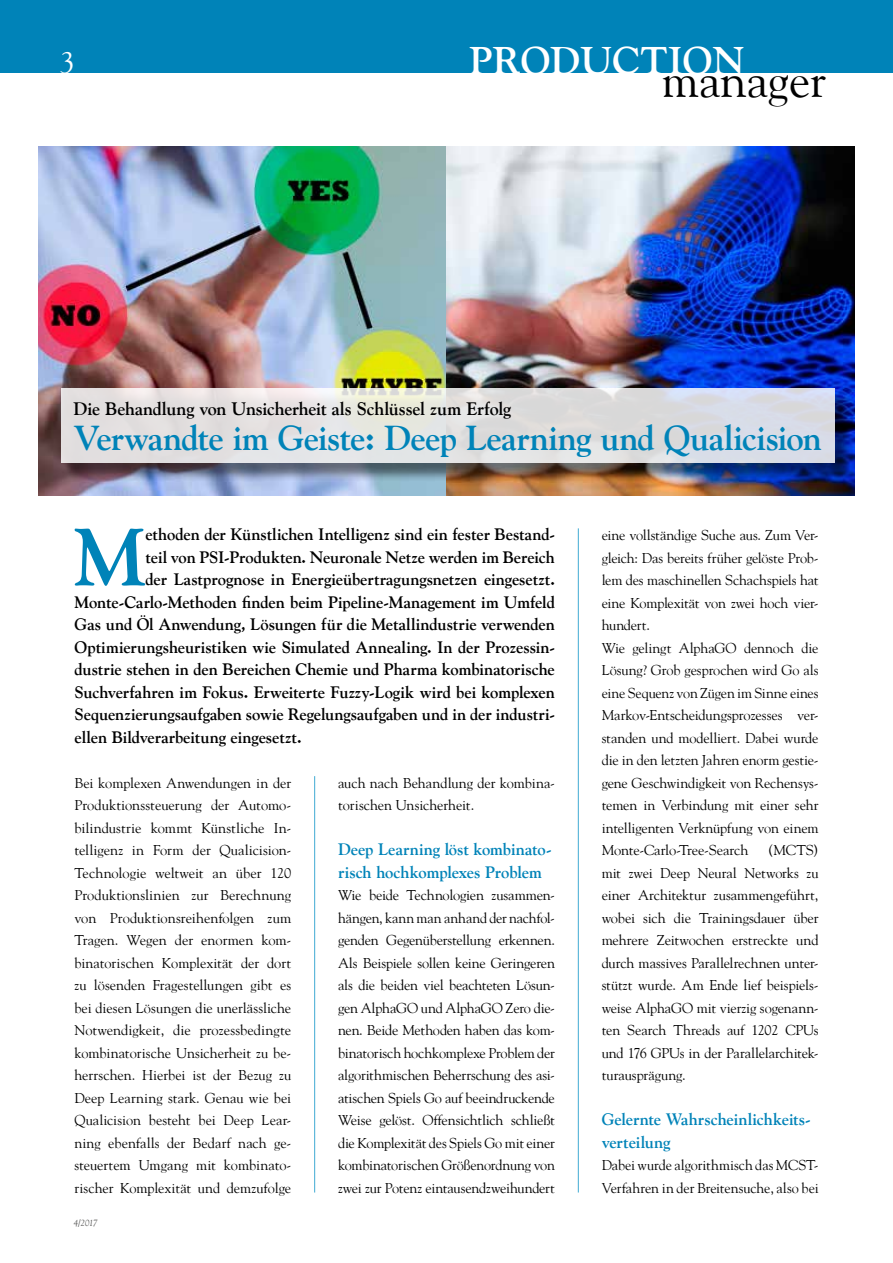
<style>
.page{position:relative;width:893px;height:1263px;background:#fff}
.page>*{position:absolute;margin:0;border:0;box-sizing:border-box;transform-origin:0 0}
.t1{font:700 80.1px "Goudy";color:#0083b8}
.t2{font:47.7px "Goudy";color:#000}
.t3{font:700 38.4px "Goudy";color:#fff}
.t4{font:700 34.5px "Goudy";letter-spacing:-.015em;color:#0083b8}
.t5{font:30px "Goudy";color:#fff}
.t6{font:700 18px "Goudy";letter-spacing:-.01em;color:#000}
.t7{font:700 16.5px "Goudy";letter-spacing:-.005em;color:#000}
.t8{font:700 16.5px/22.5px "Goudy";letter-spacing:-.01em;color:#0083b8}
.t9{font:14.25px/22.5px "Goudy";letter-spacing:-.01em;color:#000;text-align:justify}
.t10{font:italic 9px "Goudy";color:#565655}
</style>
<div class="page">
<div style="left:0;top:0;width:893px;height:72px;background:#0083b8"></div>
<hr style="left:314px;top:776px;width:1px;height:416px;background:#40aad3">
<hr style="left:578px;top:528px;width:1px;height:664px;background:#40aad3">
<img style="left:38px;top:146px;width:817px;height:349px">
<div style="left:63px;top:390px;width:790px;height:91px;background:#000;opacity:.6"></div>
<svg style="left:61px;top:388px;width:774px;height:75px;background:#e0dfe1"></svg>
<h3 class="t5" style="left:60px;top:44px;width:16px">3</h3>
<h3 class="t3" style="left:469px;top:37px;width:277px">production</h3>
<h2 class="t2" style="left:662px;top:51px;width:166px">manager</h2>
<p class="t6" style="left:74px;top:398px;width:439px">Die Behandlung von Unsicherheit als Schlüssel zum Erfolg</p>
<h3 class="t4" style="left:74px;top:417px;width:750px">Verwandte im Geiste: Deep Learning und Qualicision</h3>
<h1 class="t1" style="left:74px;top:508px;width:73px">M</h1>
<p class="t7" style="left:145px;top:524px;width:411px">ethoden der Künstlichen Intelligenz sind ein fester Bestand-</p>
<p class="t7" style="left:145px;top:547px;width:411px">teil von PSI-Produkten. Neuronale Netze werden im Bereich</p>
<p class="t7" style="left:145px;top:569px;width:411px">der Lastprognose in Energieübertragungsnetzen eingesetzt.</p>
<p class="t7" style="left:75px;top:592px;width:482px">Monte-Carlo-Methoden finden beim Pipeline-Management im Umfeld</p>
<p class="t7" style="left:75px;top:614px;width:482px">Gas und Öl Anwendung, Lösungen für die Metallindustrie verwenden</p>
<p class="t7" style="left:75px;top:637px;width:482px">Optimierungsheuristiken wie Simulated Annealing. In der Prozessin-</p>
<p class="t7" style="left:75px;top:659px;width:482px">dustrie stehen in den Bereichen Chemie und Pharma kombinatorische</p>
<p class="t7" style="left:75px;top:682px;width:482px">Suchverfahren im Fokus. Erweiterte Fuzzy-Logik wird bei komplexen</p>
<p class="t7" style="left:75px;top:704px;width:482px">Sequenzierungsaufgaben sowie Regelungsaufgaben und in der industri-</p>
<p class="t7" style="left:75px;top:727px;width:228px">ellen Bildverarbeitung eingesetzt.</p>
<p class="t9" style="left:74px;top:771px;width:218px">Bei komplexen Anwendungen in der Produktionssteuerung der Automo&shy;bilindustrie kommt Künstliche In&shy;telligenz in Form der Qualicision-Technologie weltweit an über 120<br>Produktionslinien zur Berechnung von Produktionsreihenfolgen zum Tragen. Wegen der enormen kom&shy;binatorischen Komplexität der dort zu lösenden Fragestellungen gibt es bei diesen Lösungen die unerlässliche Notwendigkeit, die prozessbedingte kombinatorische Unsicherheit zu be&shy;herrschen. Hierbei ist der Bezug zu Deep Learning stark. Genau wie bei Qualicision besteht bei Deep Lear&shy;ning ebenfalls der Bedarf nach ge&shy;steuertem Umgang mit kombinato&shy;rischer Komplexität und demzufolge</p>
<p class="t9" style="left:338px;top:771px;width:218px">auch nach Behandlung der kombina&shy;torischen Unsicherheit.</p>
<p class="t8" style="left:338px;top:838px;width:215px">Deep Learning löst kombinato&shy;risch hochkomplexes Problem</p>
<p class="t9" style="left:338px;top:884px;width:218px">Wie beide Technologien zusammen&shy;hängen, kann man anhand der nachfol&shy;genden Gegenüberstellung erkennen.<br>Als Beispiele sollen keine Geringeren als die beiden viel beachteten Lösun&shy;gen AlphaGO und AlphaGO Zero die&shy;nen. Beide Methoden haben das kom&shy;binatorisch hochkomplexe Problem der algorithmischen Beherrschung des asi&shy;atischen Spiels Go auf beeindruckende Weise gelöst. Offensichtlich schließt die Komplexität des Spiels Go mit einer kombinatorischen Größenordnung von zwei zur Potenz eintausendzweihundert</p>
<p class="t10" style="left:74px;top:1218px;width:25px">4/2017</p>
<p class="t9" style="left:602px;top:524px;width:218px;text-align:left">eine vollständige Suche aus. Zum Ver&shy;gleich: Das bereits früher gelöste Prob&shy;lem des maschinellen Schachspiels hat eine Komplexität von zwei hoch vier&shy;hundert.<br>Wie gelingt AlphaGO dennoch die Lösung? Grob gesprochen wird Go als eine Sequenz von Zügen im Sinne eines Markov-Entscheidungsprozesses ver&shy;standen und modelliert. Dabei wurde die in den letzten Jahren enorm gestie&shy;gene Geschwindigkeit von Rechensys&shy;temen in Verbindung mit einer sehr intelligenten Verknüpfung von einem Monte-Carlo-Tree-Search</p>
<p class="t9" style="left:602px;top:839px;width:218px;text-indent:167px">(MCTS) mit zwei Deep Neural Networks zu einer Architektur zusammengeführt, wobei sich die Trainingsdauer über mehrere Zeitwochen erstreckte und durch massives Parallelrechnen unter&shy;stützt wurde. Am Ende lief beispiels&shy;weise AlphaGO mit vierzig sogenann&shy;ten Search Threads auf 1202 CPUs und 176 GPUs in der Parallelarchitek&shy;turausprägung.</p>
<p class="t8" style="left:602px;top:1108px;width:211px">Gelernte Wahrscheinlichkeits&shy;verteilung</p>
<p class="t9" style="left:602px;top:1154px;width:218px">Dabei wurde algorithmisch das MCST-<br>Verfahren in der Breitensuche, also bei</p>
</div>
